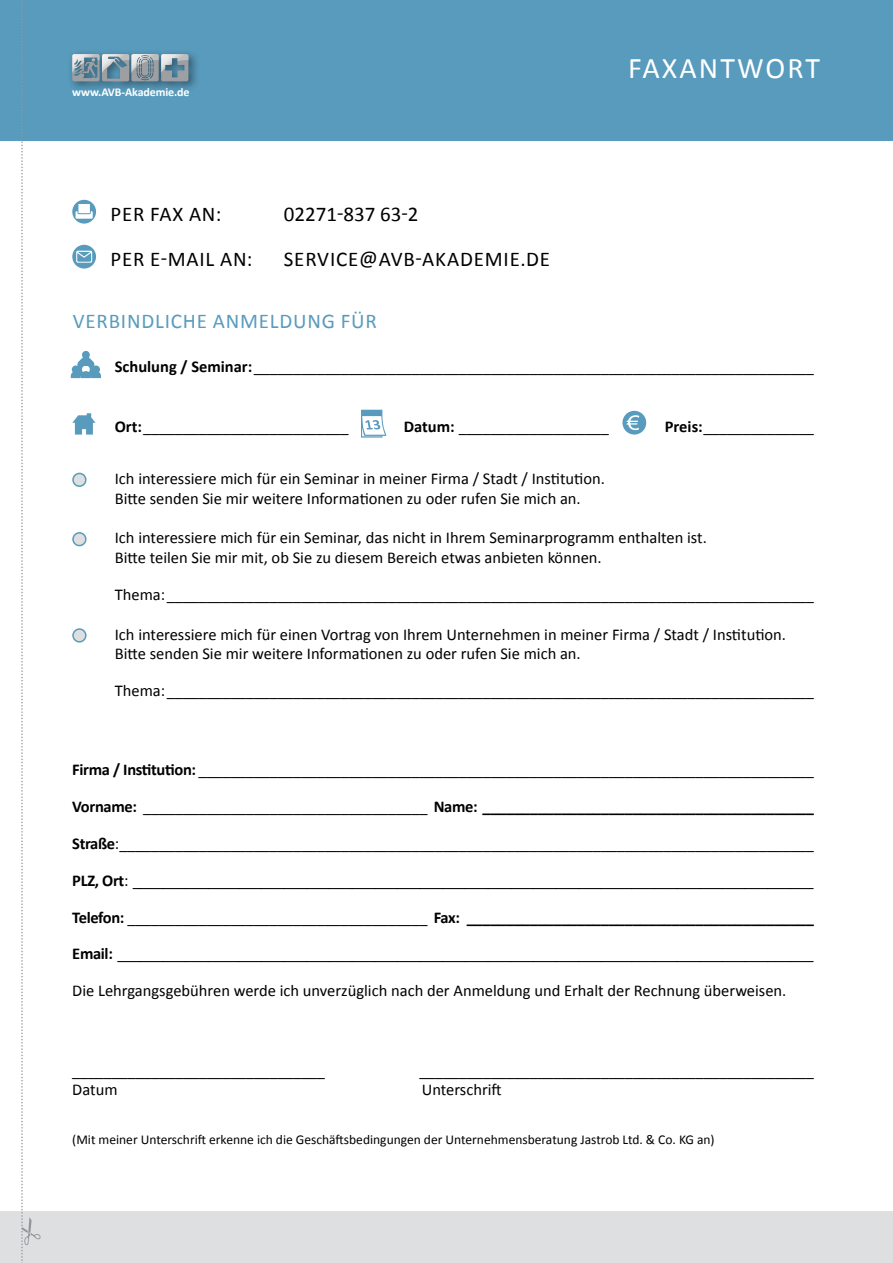
<style>
.page{position:relative;width:893px;height:1263px;background:#fff}
.page>*{position:absolute;margin:0;border:0;box-sizing:border-box;transform-origin:0 0}
.t1{font:30px "Calibri";color:#fff}
.t2{font:21px "Calibri";color:#000}
.t3{font:21px "Calibri";color:#589bbd}
.t4{font:16.5px/19.8px "Calibri";color:#000}
.t5{font:700 16.5px "Calibri";letter-spacing:-.02em;color:#000}
.t6{font:13.5px "Calibri";color:#000}
.t7{font:700 12px "Calibri";letter-spacing:-.01em;color:#fff}
.s1{font-weight:700}
.s2{font-weight:400}
</style>
<div class="page">
<div style="left:0;top:0;width:893px;height:140px;background:#589bbd"></div>
<div style="left:0;top:1212px;width:893px;height:51px;background:#dddfe1"></div>
<svg style="left:72px;top:200px;width:24px;height:24px"></svg>
<svg style="left:72px;top:245px;width:24px;height:24px"></svg>
<svg style="left:71px;top:351px;width:30px;height:27px"></svg>
<svg style="left:72px;top:413px;width:24px;height:22px"></svg>
<svg style="left:361px;top:409px;width:26px;height:29px"></svg>
<svg style="left:622px;top:411px;width:24px;height:24px"></svg>
<div style="left:73px;top:473px;width:13px;height:13px;background:#dddfe1;border-radius:50%"></div>
<div style="left:72px;top:473px;width:15px;height:14px;border:2px solid #589bbd;border-radius:50%"></div>
<div style="left:73px;top:533px;width:13px;height:13px;background:#dddfe1;border-radius:50%"></div>
<div style="left:72px;top:532px;width:15px;height:14px;border:2px solid #589bbd;border-radius:50%"></div>
<div style="left:73px;top:629px;width:13px;height:13px;background:#dddfe1;border-radius:50%"></div>
<div style="left:72px;top:628px;width:15px;height:14px;border:2px solid #589bbd;border-radius:50%"></div>
<svg style="left:21px;top:0;width:20px;height:1263px"></svg>
<div style="left:67px;top:49px;width:133px;height:43px;background:#000;opacity:.45"></div>
<svg style="left:72px;top:54px;width:116px;height:27px;background:#90a1aa"></svg>
<p class="t7" style="left:72px;top:85px;width:119px">www.AVB-Akademie.de</p>
<p class="t2" style="left:96px;top:200px;width:13px">per</p>
<p class="t2" style="left:150px;top:200px;width:73px">Faxan :</p>
<p class="t2" style="left:284px;top:200px;width:136px">02271-837 63-2</p>
<p class="t2" style="left:96px;top:245px;width:13px">per</p>
<p class="t2" style="left:150px;top:245px;width:104px">E-Mail an :</p>
<p class="t2" style="left:284px;top:245px;width:10px">servi</p>
<p class="t2" style="left:336px;top:245px;width:100px">ce@avb-akademie</p>
<p class="t2" style="left:520px;top:245px;width:18px">.de</p>
<h1 class="t1" style="left:628px;top:49px;width:73px">Faxantwort</h1>
<p class="t3" style="left:73px;top:307px;width:24px">Verbindli</p>
<p class="t3" style="left:171px;top:307px;width:70px">che Anmeldung</p>
<p class="t3" style="left:341px;top:307px;width:13px">für</p>
<p class="t4" style="left:115px;top:357px;width:701px"><span class="s1">Schulung / Seminar:</span>_______________________________________________________________________</p>
<p class="t4" style="left:115px;top:416px;width:235px"><span class="s1">Ort:</span>__________________________</p>
<p class="t4" style="left:404px;top:416px;width:207px"><span class="s1">Datum:</span> ___________________</p>
<p class="t4" style="left:665px;top:416px;width:151px"><span class="s1">Preis:</span>______________</p>
<p class="t4" style="left:115px;top:469px;width:492px">Ich interessiere mich für ein Seminar in meiner Firma / Stadt / Institution.<br>Bitte senden Sie mir weitere Informationen zu oder rufen Sie mich an.</p>
<p class="t4" style="left:115px;top:528px;width:593px">Ich interessiere mich für ein Seminar, das nicht in Ihrem Seminarprogramm enthalten ist.<br>Bitte teilen Sie mir mit, ob Sie zu diesem Bereich etwas anbieten können.</p>
<p class="t4" style="left:115px;top:585px;width:701px">Thema:__________________________________________________________________________________</p>
<p class="t4" style="left:115px;top:624px;width:673px">Ich interessiere mich für einen Vortrag von Ihrem Unternehmen in meiner Firma / Stadt / Institution.<br>Bitte senden Sie mir weitere Informationen zu oder rufen Sie mich an.</p>
<p class="t4" style="left:115px;top:681px;width:701px">Thema:__________________________________________________________________________________</p>
<p class="t4" style="left:72px;top:760px;width:743px"><span class="s1">Firma / Institution:</span> ______________________________________________________________________________</p>
<p class="t5" style="left:72px;top:796px;width:743px">Vorname: <span class="s2">____________________________________</span> Name: __________________________________________</p>
<p class="t4" style="left:72px;top:834px;width:743px"><span class="s1">Straße</span>:________________________________________________________________________________________</p>
<p class="t4" style="left:72px;top:870px;width:743px"><span class="s1">PLZ, Ort</span>: __________________________________________________________________________________________</p>
<p class="t5" style="left:72px;top:907px;width:743px">Telefon: <span class="s2">______________________________________</span> Fax: ____________________________________________</p>
<p class="t4" style="left:72px;top:944px;width:743px"><span class="s1">Email:</span> ____________________________________________________________________________________________</p>
<p class="t4" style="left:72px;top:981px;width:716px">Die Lehrgangsgebühren werde ich unverzüglich nach der Anmeldung und Erhalt der Rechnung überweisen.</p>
<p class="t4" style="left:72px;top:1060px;width:254px">________________________________</p>
<p class="t4" style="left:419px;top:1060px;width:396px">__________________________________________________</p>
<p class="t4" style="left:72px;top:1080px;width:47px">Datum</p>
<p class="t4" style="left:422px;top:1080px;width:81px">Unterschrift</p>
<p class="t6" style="left:72px;top:1131px;width:644px">(Mit meiner Unterschrift erkenne ich die Geschäftsbedingungen der Unternehmensberatung Jastrob Ltd. &amp; Co. KG an)</p>
</div>
